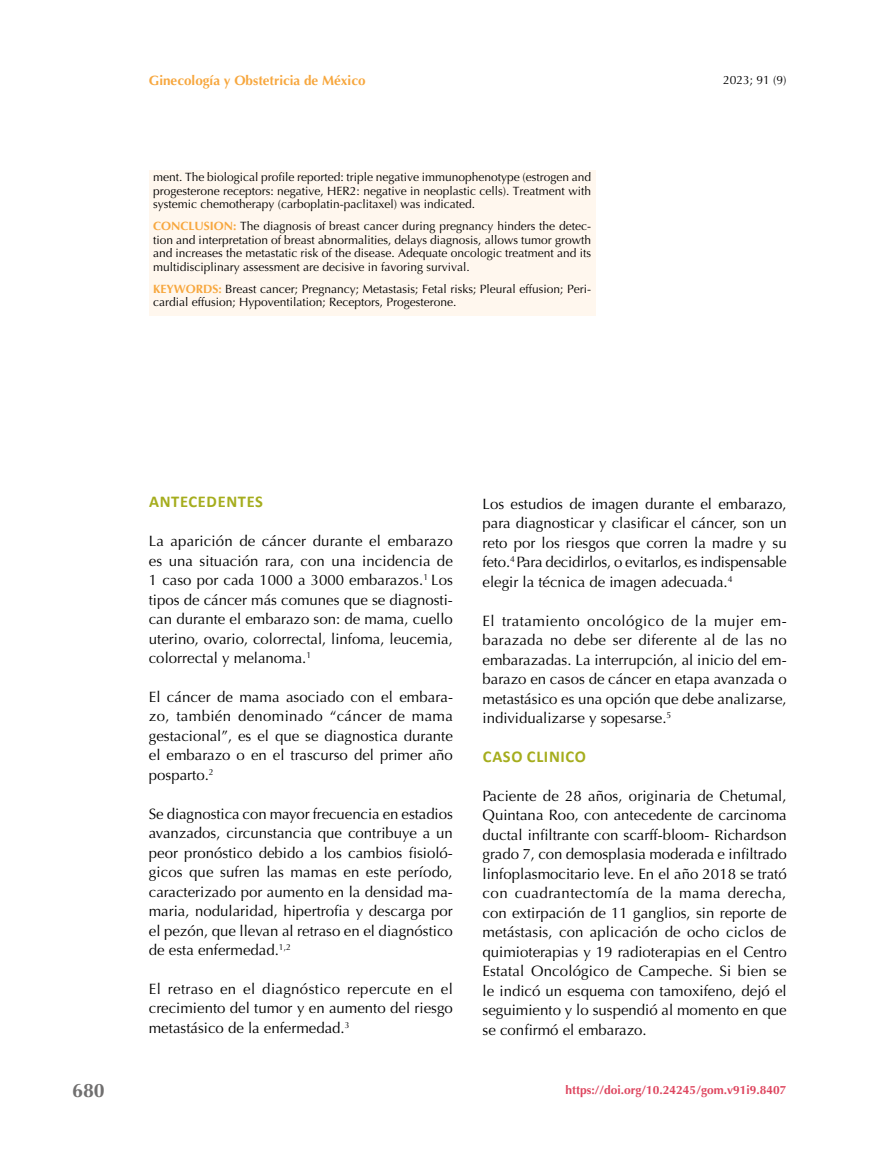
<style>
.page{position:relative;width:893px;height:1149px;background:#fff}
.page>*{position:absolute;margin:0;border:0;box-sizing:border-box;transform-origin:0 0}
.t1{font:700 19.5px "Optima";color:#706f6f}
.t2{font:700 16.5px "Calibri";letter-spacing:.04em;color:#a5ad1d}
.t3{font:15px/19.5px "Optima";color:#000;text-align:justify}
.t4{font:700 13.5px "Optima";color:#f7a73e}
.t5{font:12px/13.5px "Optima";color:#000;text-align:justify}
.t6{font:700 12px "Optima";color:#de465f}
.s1{font-weight:700;color:#f7a73e}
</style>
<div class="page">
<div style="left:149px;top:170px;width:446px;height:146px;background:#fff7ee"></div>
<p class="t4" style="left:149px;top:73px;width:218px">Ginecología y Obstetricia de México</p>
<p class="t5" style="left:153px;top:170px;width:439px">ment. The biological profile reported: triple negative immunophenotype (estrogen and progesterone receptors: negative, HER2: negative in neoplastic cells). Treatment with systemic chemotherapy (carboplatin-paclitaxel) was indicated.</p>
<p class="t5" style="left:153px;top:219px;width:439px"><span class="s1">CONCLUSION:</span> The diagnosis of breast cancer during pregnancy hinders the detec&shy;tion and interpretation of breast abnormalities, delays diagnosis, allows tumor growth and increases the metastatic risk of the disease. Adequate oncologic treatment and its multidisciplinary assessment are decisive in favoring survival.</p>
<p class="t5" style="left:153px;top:282px;width:439px"><span class="s1">KEYWORDS:</span> Breast cancer; Pregnancy; Metastasis; Fetal risks; Pleural effusion; Peri&shy;cardial effusion; Hypoventilation; Receptors, Progesterone.</p>
<p class="t5" style="left:723px;top:74px;width:65px">2023; 91 (9)</p>
<h1 class="t1" style="left:72px;top:1079px;width:34px">680</h1>
<p class="t2" style="left:149px;top:491px;width:115px">ANTECEDENTES</p>
<p class="t3" style="left:149px;top:531px;width:306px">La aparición de cáncer durante el embarazo es una situación rara, con una incidencia de 1 caso por cada 1000 a 3000 embarazos.<sup>1</sup> Los tipos de cáncer más comunes que se diagnosti&shy;can durante el embarazo son: de mama, cuello uterino, ovario, colorrectal, linfoma, leucemia, colorrectal y melanoma.<sup>1</sup></p>
<p class="t3" style="left:149px;top:687px;width:306px">El cáncer de mama asociado con el embara&shy;zo, también denominado “cáncer de mama gestacional”, es el que se diagnostica durante el embarazo o en el trascurso del primer año posparto.<sup>2</sup></p>
<p class="t3" style="left:149px;top:803px;width:306px">Se diagnostica con mayor frecuencia en estadios avanzados, circunstancia que contribuye a un peor pronóstico debido a los cambios fisioló&shy;gicos que sufren las mamas en este período, caracterizado por aumento en la densidad ma&shy;maria, nodularidad, hipertrofia y descarga por el pezón, que llevan al retraso en el diagnóstico de esta enfermedad.<sup>1,2</sup></p>
<p class="t3" style="left:149px;top:978px;width:306px">El retraso en el diagnóstico repercute en el crecimiento del tumor y en aumento del riesgo metastásico de la enfermedad.<sup>3</sup></p>
<p class="t3" style="left:483px;top:494px;width:306px">Los estudios de imagen durante el embarazo, para diagnosticar y clasificar el cáncer, son un reto por los riesgos que corren la madre y su feto.<sup>4</sup> Para decidirlos, o evitarlos, es indispensable elegir la técnica de imagen adecuada.<sup>4</sup></p>
<p class="t3" style="left:483px;top:610px;width:306px">El tratamiento oncológico de la mujer em&shy;barazada no debe ser diferente al de las no embarazadas. La interrupción, al inicio del em&shy;barazo en casos de cáncer en etapa avanzada o metastásico es una opción que debe analizarse, individualizarse y sopesarse.<sup>5</sup></p>
<p class="t2" style="left:483px;top:745px;width:105px">CASO CLINICO</p>
<p class="t3" style="left:483px;top:785px;width:306px">Paciente de 28 años, originaria de Chetumal, Quintana Roo, con antecedente de carcinoma ductal infiltrante con scarff-bloom- Richardson grado 7, con demosplasia moderada e infiltrado linfoplasmocitario leve. En el año 2018 se trató con cuadrantectomía de la mama derecha, con extirpación de 11 ganglios, sin reporte de metástasis, con aplicación de ocho ciclos de quimioterapias y 19 radioterapias en el Centro Estatal Oncológico de Campeche. Si bien se le indicó un esquema con tamoxifeno, dejó el seguimiento y lo suspendió al momento en que se confirmó el embarazo.</p>
<p class="t6" style="left:566px;top:1082px;width:222px">https://doi.org/10.24245/gom.v91i9.8407</p>
</div>
